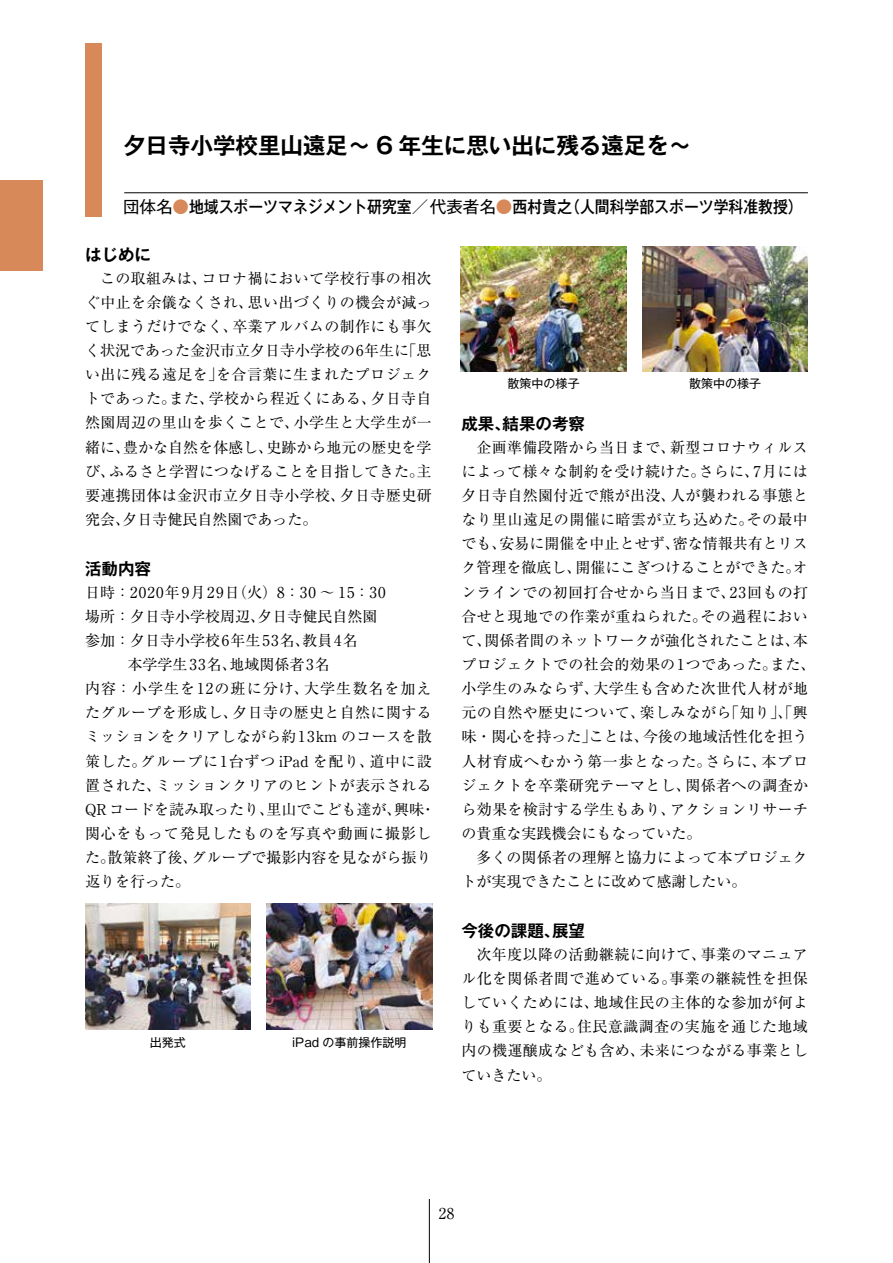
<style>
.page{position:relative;width:893px;height:1263px;background:#fff}
.page>*{position:absolute;margin:0;border:0;box-sizing:border-box;transform-origin:0 0}
.t1{font:700 22.5px "Gothic MB101 Pr 5 De";color:#000}
.t2{font:500 16.5px "Gothic MB101 Pr 5";color:#000;scale:.9 1}
.t3{font:700 16.5px "Gothic MB101 Pr 5 De";color:#000}
.t4{font:15px/24.2px "Ryumin Pr 6 N";letter-spacing:.025em;color:#000;text-align:justify}
.t5{font:15px "Ryumin Pr 6 N";color:#000}
.t6{font:15px/24.2px "Ryumin Pr 6 N";letter-spacing:.005em;color:#000}
.t7{font:15px "Ryumin Pr 6 N";letter-spacing:.08em;color:#000}
.t8{font:15px "Ryumin Pr 6 N";letter-spacing:.05em;color:#000}
.t9{font:15px "Ryumin Pr 6 N";letter-spacing:.07em;color:#000}
.t10{font:15px "Ryumin Pr 6 N";letter-spacing:.055em;color:#000}
.t11{font:12px "Gothic MB101 Pr 5";color:#000}
.s1{font-weight:400}
.s2{color:#d88959}
</style>
<div class="page">
<div style="left:85px;top:43px;width:17px;height:173px;background:#d88959"></div>
<hr style="left:124px;top:192px;width:684px;height:1px;background:#000">
<img style="left:85px;top:903px;width:166px;height:126px">
<img style="left:461px;top:246px;width:166px;height:125px">
<img style="left:266px;top:903px;width:166px;height:126px">
<img style="left:642px;top:246px;width:166px;height:125px">
<div style="left:0;top:180px;width:43px;height:91px;background:#d88959"></div>
<hr style="left:429px;top:1199px;width:1px;height:64px;background:#000">
<h1 class="t1" style="left:123px;top:126px;width:565px">夕日寺小学校里山遠足〜 6 年生に思い出に残る遠足を〜</h1>
<p class="t2" style="left:123px;top:193px;width:757px"><span class="s1">団体名</span><span class="s2">●</span>地域スポーツマネジメント研究室<span class="s1">／代表者名</span><span class="s2">●</span>西村貴之（人間科学部スポーツ学科准教授）</p>
<p class="t3" style="left:85px;top:241px;width:67px">はじめに</p>
<p class="t4" style="left:85px;top:265px;width:348px;text-indent:15px">この取組みは、コロナ禍において学校行事の相次ぐ中止を余儀なくされ、思い出づくりの機会が減ってしまうだけでなく、卒業アルバムの制作にも事欠く状況であった金沢市立夕日寺小学校の6年生に「思い出に残る遠足を」を合言葉に生まれたプロジェクトであった。また、学校から程近くにある、夕日寺自然園周辺の里山を歩くことで、小学生と大学生が一緒に、豊かな自然を体感し、史跡から地元の歴史を学び、ふるさと学習につなげることを目指してきた。主要連携団体は金沢市立夕日寺小学校、夕日寺歴史研究会、夕日寺健民自然園であった。</p>
<p class="t3" style="left:85px;top:555px;width:67px">活動内容</p>
<p class="t7" style="left:85px;top:580px;width:302px">日時：2020年9月29日（火）8：30 〜 15：30</p>
<p class="t5" style="left:85px;top:604px;width:294px">場所：夕日寺小学校周辺、夕日寺健民自然園</p>
<p class="t5" style="left:85px;top:628px;width:274px">参加：夕日寺小学校6年生53名、教員4名</p>
<p class="t5" style="left:128px;top:653px;width:204px">本学学生33名、地域関係者3名</p>
<p class="t9" style="left:85px;top:677px;width:348px">内容：小学生を12の班に分け、大学生数名を加え</p>
<p class="t4" style="left:85px;top:700px;width:348px">たグループを形成し、夕日寺の歴史と自然に関する</p>
<p class="t6" style="left:85px;top:724px;width:348px">ミッションをクリアしながら約13km のコースを散</p>
<p class="t8" style="left:85px;top:749px;width:348px">策した。グループに1台ずつ iPad を配り、道中に設</p>
<p class="t4" style="left:85px;top:772px;width:348px">置された、ミッションクリアのヒントが表示される</p>
<p class="t5" style="left:85px;top:797px;width:352px">QR コードを読み取ったり、里山でこども達が、興味・</p>
<p class="t10" style="left:85px;top:822px;width:348px">関心をもって発見したものを写真や動画に撮影し</p>
<p class="t5" style="left:85px;top:846px;width:348px">た。散策終了後、グループで撮影内容を見ながら振り</p>
<p class="t4" style="left:85px;top:869px;width:107px">返りを行った。</p>
<p class="t11" style="left:150px;top:1032px;width:37px">出発式</p>
<p class="t11" style="left:292px;top:1032px;width:116px">iPad の事前操作説明</p>
<p class="t11" style="left:508px;top:374px;width:73px">散策中の様子</p>
<p class="t11" style="left:689px;top:374px;width:73px">散策中の様子</p>
<p class="t3" style="left:461px;top:410px;width:125px">成果、結果の考察</p>
<p class="t4" style="left:461px;top:434px;width:355px;text-align:left;text-indent:15px">企画準備段階から当日まで、新型コロナウィルスによって様々な制約を受け続けた。さらに、7月には夕日寺自然園付近で熊が出没、人が襲われる事態となり里山遠足の開催に暗雲が立ち込めた。その最中でも、安易に開催を中止とせず、密な情報共有とリスク管理を徹底し、開催にこぎつけることができた。オンラインでの初回打合せから当日まで、23回もの打合せと現地での作業が重ねられた。その過程において、関係者間のネットワークが強化されたことは、本プロジェクトでの社会的効果の1つであった。また、小学生のみならず、大学生も含めた次世代人材が地元の自然や歴史について、楽しみながら「知り」、「興味・関心を持った」ことは、今後の地域活性化を担う人材育成へむかう第一歩となった。さらに、本プロジェクトを卒業研究テーマとし、関係者への調査から効果を検討する学生もあり、アクションリサーチの貴重な実践機会にもなっていた。</p>
<p class="t6" style="left:461px;top:845px;width:348px;text-indent:15px">多くの関係者の理解と協力によって本プロジェクトが実現できたことに改めて感謝したい。</p>
<p class="t3" style="left:461px;top:917px;width:125px">今後の課題、展望</p>
<p class="t4" style="left:461px;top:941px;width:348px;text-indent:15px">次年度以降の活動継続に向けて、事業のマニュアル化を関係者間で進めている。事業の継続性を担保していくためには、地域住民の主体的な参加が何よりも重要となる。住民意識調査の実施を通じた地域内の機運醸成なども含め、未来につながる事業としていきたい。</p>
<p class="t4" style="left:439px;top:1200px;width:17px">28</p>
</div>
